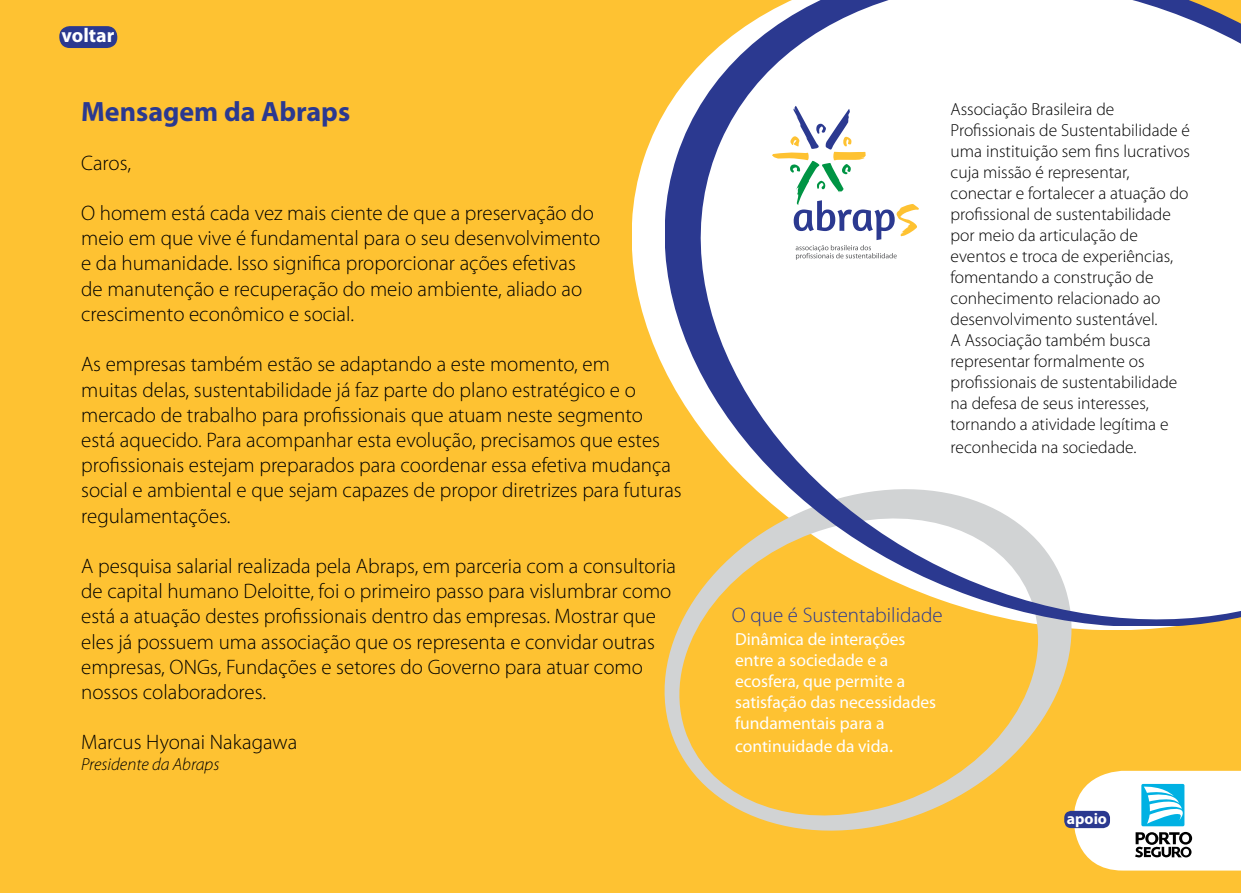
<style>
.page{position:relative;width:1241px;height:893px;background:#fff}
.page>*{position:absolute;margin:0;border:0;box-sizing:border-box;transform-origin:0 0}
.t1{font:700 28px "Myriad Pro";color:#2b3990}
.t2{font:300 21px/25.2px "Myriad Pro";color:#000}
.t3{font:300 21px "Myriad Pro";color:#2b3990}
.t4{font:700 19.95px "Myriad Pro";color:#fff}
.t5{font:300 17.5px/21px "Myriad Pro";color:#000}
.t6{font:17.5px/21px "Myriad Pro";color:#fff}
.t7{font:italic 300 17.5px "Myriad Pro";color:#000}
.t8{font:700 15.75px "Myriad Pro";color:#fff}
.s1{font-size:19.25px}
</style>
<div class="page">
<div style="left:0;top:0;width:1240px;height:893px;background:#fec232"></div>
<svg style="left:632px;top:111px;width:558px;height:518px"></svg>
<svg style="left:643px;top:465px;width:449px;height:366px"></svg>
<div style="left:1064px;top:811px;width:45px;height:17px;background:#2b3990;border-radius:7px"></div>
<svg style="left:665px;top:0;width:575px;height:625px;background:#ece7df"></svg>
<div style="left:59px;top:26px;width:58px;height:22px;background:#2b3990;border-radius:10px"></div>
<svg style="left:1073px;top:771px;width:167px;height:99px;background:#d9e3e1"></svg>
<p class="t4" style="left:62px;top:22px;width:54px">voltar</p>
<h1 class="t1" style="left:81px;top:94px;width:270px">Mensagem da Abraps</h1>
<p class="t2" style="left:81px;top:150px;width:51px">Caros,</p>
<p class="t2" style="left:81px;top:200px;width:520px">O homem está cada vez mais ciente de que a preservação do meio em que vive é fundamental para o seu desenvolvimento e da humanidade. Isso significa proporcionar ações efetivas de manutenção e recuperação do meio ambiente, aliado ao crescimento econômico e social.</p>
<p class="t2" style="left:81px;top:351px;width:602px">As empresas também estão se adaptando a este momento, em<br>muitas delas, sustentabilidade já faz parte do plano estratégico e o mercado de trabalho para profissionais que atuam neste segmento está aquecido. Para acompanhar esta evolução, precisamos que estes profissionais estejam preparados para coordenar essa efetiva mudança social e ambiental e que sejam capazes de propor diretrizes para futuras regulamentações.</p>
<p class="t2" style="left:81px;top:553px;width:596px">A pesquisa salarial realizada pela Abraps, em parceria com a consultoria de capital humano Deloitte, foi o primeiro passo para vislumbrar como está a atuação destes profissionais dentro das empresas. Mostrar que eles já possuem uma associação que os representa e convidar outras empresas, ONGs, Fundações e setores do Governo para atuar como nossos colaboradores.</p>
<p class="t2" style="left:81px;top:729px;width:217px">Marcus Hyonai Nakagawa</p>
<p class="t7" style="left:81px;top:754px;width:140px">Presidente da Abraps</p>
<p class="t5" style="left:950px;top:98px;width:241px">Associação Brasileira de<br>Profissionais de Sustentabilidade é uma instituição sem fins lucrativos cuja missão é representar, conectar e fortalecer a atuação do profissional de sustentabilidade por meio da articulação de eventos e troca de experiências, fomentando a construção de conhecimento relacionado ao desenvolvimento sustentável.<br>A Associação também busca representar formalmente os profissionais de sustentabilidade na defesa de seus interesses, tornando a atividade legítima e</p>
<p class="t5" style="left:950px;top:436px;width:187px">reconhecida na sociedade.</p>
<p class="t3" style="left:731px;top:602px;width:212px">O que é Sustentabilidade</p>
<p class="t6" style="left:735px;top:629px;width:202px">Dinâmica de interações entre a sociedade e a ecosfera, que permite a satisfação das necessidades fundamentais para a</p>
<p class="t6" style="left:735px;top:736px;width:159px">continuidade da vida<span class="s1">.</span></p>
<p class="t8" style="left:1066px;top:808px;width:42px">apoio</p>
</div>
